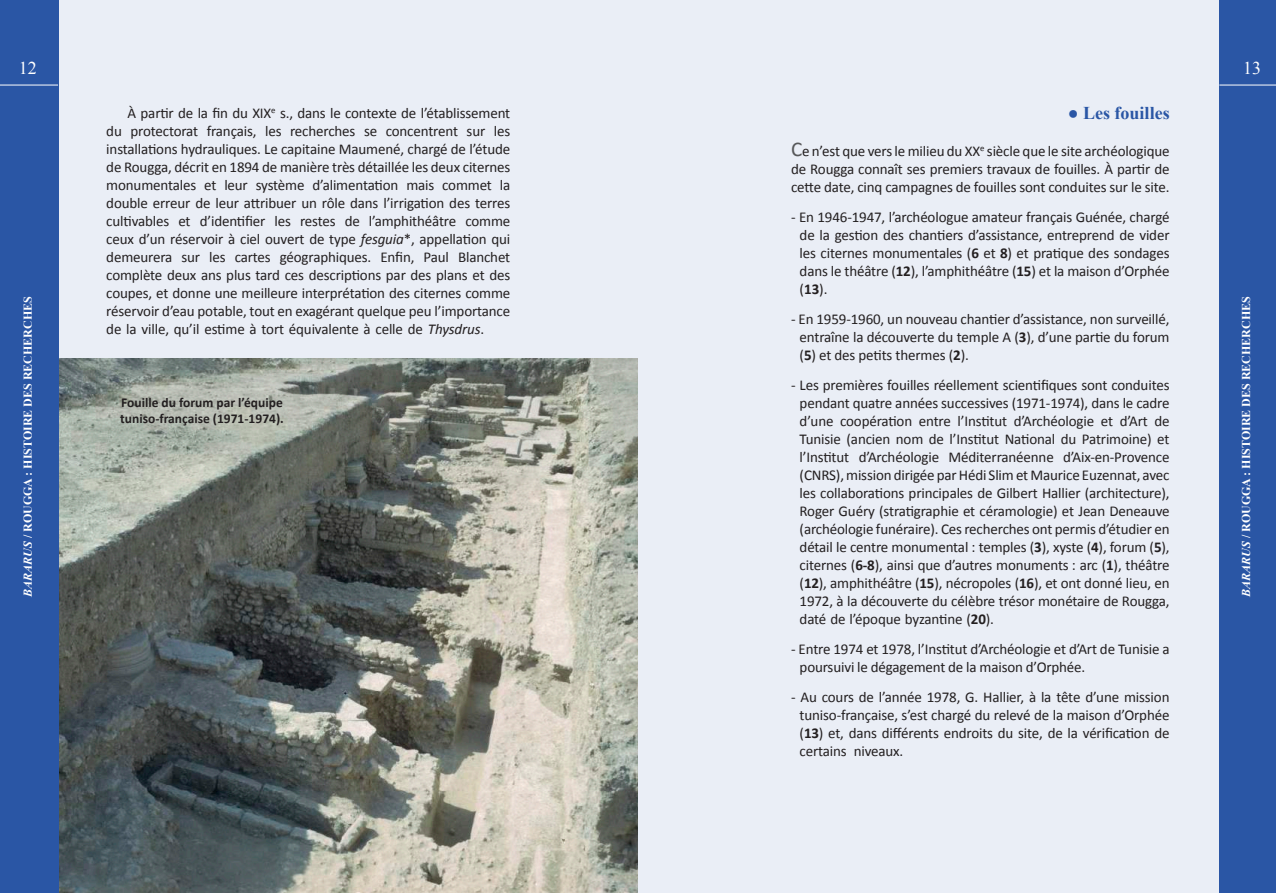
<style>
.page{position:relative;width:1276px;height:893px;background:#fff}
.page>*{position:absolute;margin:0;border:0;box-sizing:border-box;transform-origin:0 0}
.t1{font:700 18px "Times New Roman";color:#2a56a5}
.t2{font:18px "Times New Roman";color:#fff}
.t3{font:15px/18px "Calibri";letter-spacing:-.01em;color:#231f20;text-align:justify}
.t4{font:700 13.5px/16.2px "Calibri";color:#231f20}
.t5{font:700 12px "Times New Roman";color:#fff}
.s1{font-style:italic}
.s2{font-size:21px;color:#57585a}
.s3{font-weight:700}
</style>
<div class="page">
<div style="left:638px;top:0;width:581px;height:893px;background:#eaeef6"></div>
<div style="left:57px;top:0;width:581px;height:893px;background:#eaeef6"></div>
<div style="left:1219px;top:0;width:57px;height:893px;background:#2a56a5"></div>
<hr style="left:1219px;top:85px;width:57px;height:1px;background:#fff">
<img style="left:58px;top:359px;width:580px;height:534px">
<div style="left:0;top:0;width:58px;height:893px;background:#2a56a5"></div>
<hr style="left:0;top:85px;width:58px;height:1px;background:#fff">
<p class="t2" style="left:19px;top:56px;width:19px">12</p>
<p class="t5" style="left:19px;top:597px;width:302px;rotate:-90deg"><span class="s1">BARARUS</span> / ROUGGA : HISTOIRE DES RECHERCHES</p>
<p class="t3" style="left:106px;top:104px;width:405px;text-indent:21px">À partir de la fin du XIX<sup>e</sup> s., dans le contexte de l’établissement du protectorat français, les recherches se concentrent sur les installations hydrauliques. Le capitaine Maumené, chargé de l’étude de Rougga, décrit en 1894 de manière très détaillée les deux citernes monumentales et leur système d’alimentation mais commet la double erreur de leur attribuer un rôle dans l’irrigation des terres cultivables et d’identifier les restes de l’amphithéâtre comme ceux d’un réservoir à ciel ouvert de type <span class="s1">fesguia</span>*, appellation qui demeurera sur les cartes géographiques. Enfin, Paul Blanchet complète deux ans plus tard ces descriptions par des plans et des coupes, et donne une meilleure interprétation des citernes comme réservoir d’eau potable, tout en exagérant quelque peu l’importance de la ville, qu’il estime à tort équivalente à celle de <span class="s1">Thysdrus</span>.</p>
<p class="t1" style="left:1067px;top:100px;width:103px">● Les fouilles</p>
<p class="t3" style="left:791px;top:142px;width:380px"><span class="s2">C</span>e n’est que vers le milieu du XX<sup>e</sup> siècle que le site archéologique de Rougga connaît ses premiers travaux de fouilles. À partir de cette date, cinq campagnes de fouilles sont conduites sur le site.</p>
<p class="t3" style="left:799px;top:208px;width:371px;text-indent:-9px">- En 1946-1947, l’archéologue amateur français Guénée, chargé de la gestion des chantiers d’assistance, entreprend de vider les citernes monumentales (<span class="s3">6</span> et <span class="s3">8</span>) et pratique des sondages dans le théâtre (<span class="s3">12</span>), l’amphithéâtre (<span class="s3">15</span>) et la maison d’Orphée (<span class="s3">13</span>).</p>
<p class="t3" style="left:799px;top:310px;width:371px;text-indent:-9px">- En 1959-1960, un nouveau chantier d’assistance, non surveillé, entraîne la découverte du temple A (<span class="s3">3</span>), d’une partie du forum (<span class="s3">5</span>) et des petits thermes (<span class="s3">2</span>).</p>
<p class="t3" style="left:799px;top:376px;width:371px;text-indent:-9px">- Les premières fouilles réellement scientifiques sont conduites pendant quatre années successives (1971-1974), dans le cadre d’une coopération entre l’Institut d’Archéologie et d’Art de Tunisie (ancien nom de l’Institut National du Patrimoine) et l’Institut d’Archéologie Méditerranéenne d’Aix-en-Provence (CNRS), mission dirigée par Hédi Slim et Maurice Euzennat, avec les collaborations principales de Gilbert Hallier (architecture), Roger Guéry (stratigraphie et céramologie) et Jean Deneauve (archéologie funéraire). Ces recherches ont permis d’étudier en détail le centre monumental : temples (<span class="s3">3</span>), xyste (<span class="s3">4</span>), forum (<span class="s3">5</span>), citernes (<span class="s3">6-8</span>), ainsi que d’autres monuments : arc (<span class="s3">1</span>), théâtre (<span class="s3">12</span>), amphithéâtre (<span class="s3">15</span>), nécropoles (<span class="s3">16</span>), et ont donné lieu, en 1972, à la découverte du célèbre trésor monétaire de Rougga, daté de l’époque byzantine (<span class="s3">20</span>).</p>
<p class="t3" style="left:799px;top:640px;width:371px;text-indent:-9px">- Entre 1974 et 1978, l’Institut d’Archéologie et d’Art de Tunisie a poursuivi le dégagement de la maison d’Orphée.</p>
<p class="t3" style="left:799px;top:688px;width:371px;text-indent:-9px">- Au cours de l’année 1978, G. Hallier, à la tête d’une mission tuniso-française, s’est chargé du relevé de la maison d’Orphée (<span class="s3">13</span>) et, dans différents endroits du site, de la vérification de certains niveaux.</p>
<p class="t4" style="left:120px;top:394px;width:165px">Fouille du forum par l’équipe tuniso-française (1971-1974).</p>
<p class="t2" style="left:1243px;top:56px;width:19px">13</p>
<p class="t5" style="left:1238px;top:597px;width:302px;rotate:-90deg"><span class="s1">BARARUS</span> / ROUGGA : HISTOIRE DES RECHERCHES</p>
</div>
